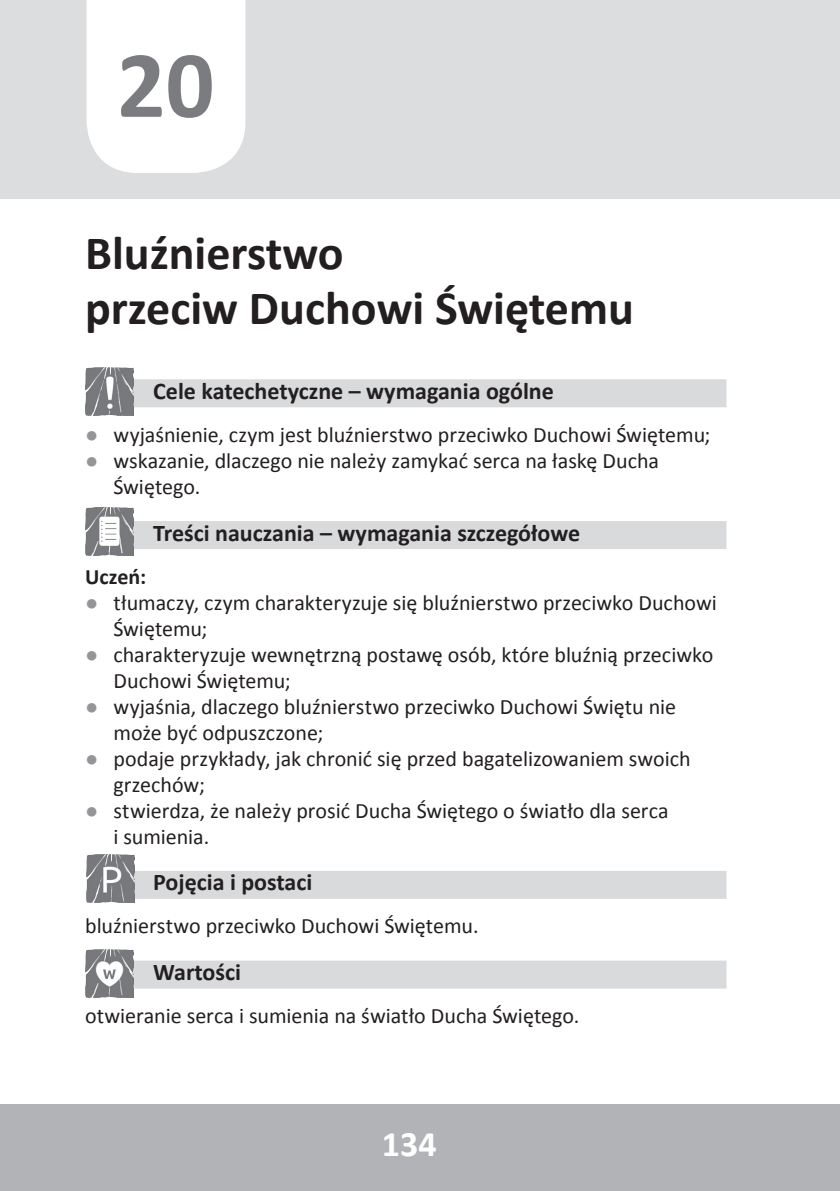
<style>
.page{position:relative;width:840px;height:1191px;background:#fff}
.page>*{position:absolute;margin:0;border:0;box-sizing:border-box;transform-origin:0 0}
.t1{font:700 96px "Calibri";color:#7a7c7f}
.t2{font:700 48px/55.2px "Calibri";color:#231f20}
.t3{font:700 36px "Calibri";color:#fff}
.t4{font:700 24px "Calibri";color:#231f20}
.t5{font:22px/26px "Calibri";color:#231f20}
.t6{font:700 22px "Calibri";color:#231f20}
.s1{font-family:"Arial";color:#939598}
</style>
<div class="page">
<div style="left:0;top:1104px;width:839px;height:87px;background:#b2b3b7"></div>
<div style="left:132px;top:379px;width:594px;height:28px;background:#d9dadc"></div>
<div style="left:132px;top:521px;width:594px;height:28px;background:#d9dadc"></div>
<div style="left:132px;top:871px;width:594px;height:28px;background:#d9dadc"></div>
<div style="left:132px;top:960px;width:594px;height:28px;background:#d9dadc"></div>
<div style="left:0;top:0;width:839px;height:198px;background:#dcdddf"></div>
<div style="left:86px;top:0;width:159px;height:173px;background:#fff"></div>
<img style="left:85px;top:367px;width:48px;height:48px">
<img style="left:85px;top:508px;width:48px;height:47px">
<img style="left:86px;top:855px;width:48px;height:47px">
<img style="left:85px;top:950px;width:48px;height:47px">
<p class="t1" style="left:117px;top:24px;width:99px">20</p>
<p class="t2" style="left:85px;top:225px;width:550px">Bluźnierstwo<br>przeciw Duchowi Świętemu</p>
<p class="t4" style="left:153px;top:375px;width:402px">Cele katechetyczne – wymagania ogólne</p>
<p class="t5" style="left:85px;top:421px;width:626px"><span class="s1">●</span> wyjaśnienie, czym jest bluźnierstwo przeciwko Duchowi Świętemu;</p>
<p class="t5" style="left:113px;top:447px;width:547px;text-indent:-28px"><span class="s1">●</span> wskazanie, dlaczego nie należy zamykać serca na łaskę Ducha<br>Świętego.</p>
<p class="t4" style="left:153px;top:517px;width:428px">Treści nauczania – wymagania szczegółowe</p>
<p class="t6" style="left:85px;top:562px;width:63px">Uczeń:</p>
<p class="t5" style="left:113px;top:589px;width:604px;text-indent:-28px"><span class="s1">●</span> tłumaczy, czym charakteryzuje się bluźnierstwo przeciwko Duchowi<br>Świętemu;</p>
<p class="t5" style="left:113px;top:641px;width:601px;text-indent:-28px"><span class="s1">●</span> charakteryzuje wewnętrzną postawę osób, które bluźnią przeciwko<br>Duchowi Świętemu;</p>
<p class="t5" style="left:113px;top:693px;width:564px;text-indent:-28px"><span class="s1">●</span> wyjaśnia, dlaczego bluźnierstwo przeciwko Duchowi Świętu nie może być odpuszczone;</p>
<p class="t5" style="left:113px;top:745px;width:578px;text-indent:-28px"><span class="s1">●</span> podaje przykłady, jak chronić się przed bagatelizowaniem swoich grzechów;</p>
<p class="t5" style="left:113px;top:797px;width:556px;text-indent:-28px"><span class="s1">●</span> stwierdza, że należy prosić Ducha Świętego o światło dla serca i sumienia.</p>
<p class="t4" style="left:153px;top:867px;width:160px">Pojęcia i postaci</p>
<p class="t5" style="left:85px;top:913px;width:395px">bluźnierstwo przeciwko Duchowi Świętemu.</p>
<p class="t4" style="left:153px;top:956px;width:89px">Wartości</p>
<p class="t5" style="left:85px;top:1002px;width:495px">otwieranie serca i sumienia na światło Ducha Świętego.</p>
<p class="t3" style="left:382px;top:1120px;width:56px">134</p>
</div>
